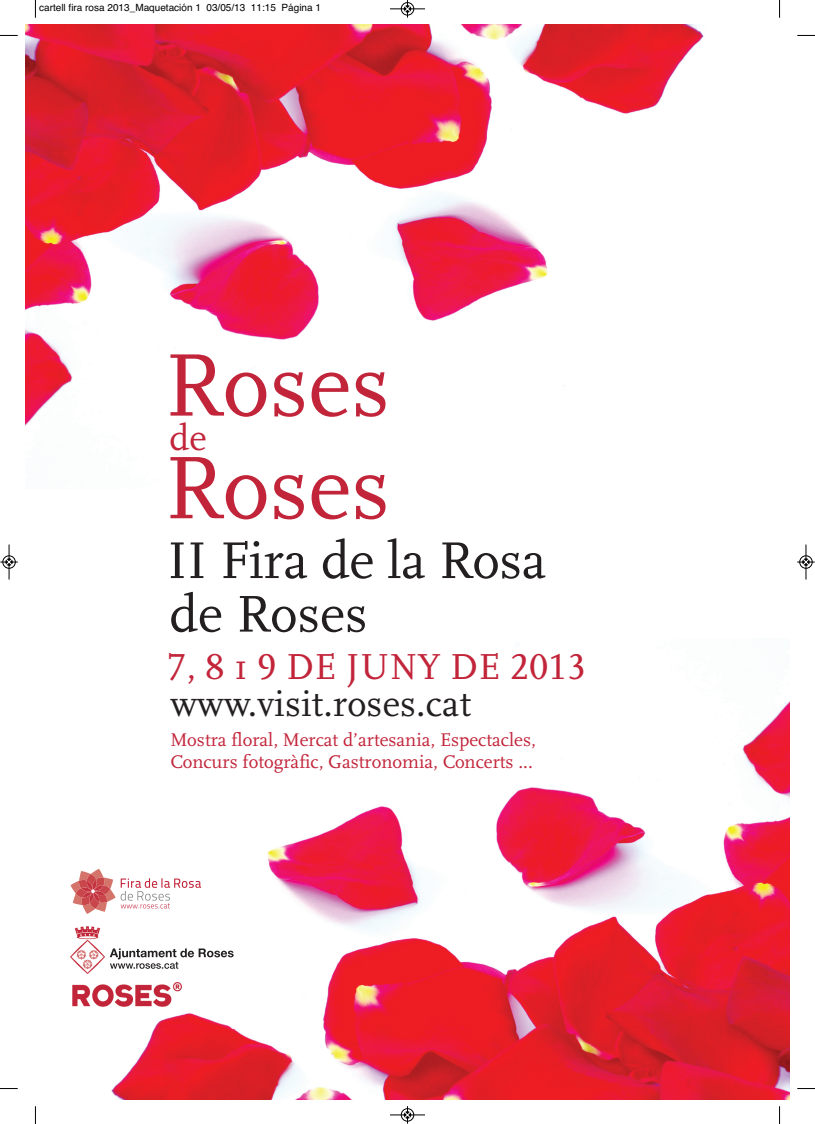
<style>
.page{position:relative;width:815px;height:1124px;background:#fff}
.page>*{position:absolute;margin:0;border:0;box-sizing:border-box;transform-origin:0 0}
.t1{font:92.62px/102.6px "Scala";color:#c2243a}
.t2{font:53.88px/53.5px "Scala";letter-spacing:-.005em;color:#231f20}
.t3{font:37.75px "Scala";letter-spacing:.005em;color:#231f20}
.t4{font:37.75px "Scala Caps";letter-spacing:.005em;color:#c2243a}
.t5{font:37.5px "Scala";color:#c2243a}
.t6{font:19.12px/22.5px "Scala";color:#c2243a}
.t7{font:10px "Helvetica";color:#000}
</style>
<div class="page">
<img style="left:70px;top:701px;width:720px;height:397px">
<img style="left:26px;top:25px;width:678px;height:400px">
<svg style="left:110px;top:948px;width:124px;height:20px"></svg>
<img style="left:71px;top:926px;width:33px;height:47px">
<svg style="left:70px;top:868px;width:131px;height:45px"></svg>
<img style="left:73px;top:982px;width:108px;height:26px">
<svg style="left:35px;top:0;width:1px;height:18px"></svg>
<svg style="left:0;top:35px;width:18px;height:1px"></svg>
<svg style="left:779px;top:0;width:1px;height:18px"></svg>
<svg style="left:797px;top:35px;width:18px;height:1px"></svg>
<svg style="left:35px;top:1106px;width:1px;height:17px"></svg>
<svg style="left:0;top:1088px;width:18px;height:1px"></svg>
<svg style="left:779px;top:1106px;width:1px;height:17px"></svg>
<svg style="left:797px;top:1088px;width:18px;height:1px"></svg>
<div style="left:401px;top:2px;width:13px;height:14px;border:1px solid #fff;border-radius:50%"></div>
<hr style="left:390px;top:9px;width:35px;height:1px;background:#000">
<div style="left:401px;top:2px;width:13px;height:13px;border:1px solid #000;border-radius:50%"></div>
<svg style="left:404px;top:0;width:7px;height:18px"></svg>
<hr style="left:390px;top:1114px;width:35px;height:1px;background:#000">
<div style="left:401px;top:1108px;width:13px;height:13px;border:1px solid #000;border-radius:50%"></div>
<svg style="left:404px;top:1106px;width:7px;height:17px"></svg>
<div style="left:2px;top:555px;width:14px;height:13px;border:1px solid #fff;border-radius:50%"></div>
<hr style="left:9px;top:544px;width:1px;height:35px;background:#000">
<div style="left:3px;top:555px;width:12px;height:13px;border:1px solid #000;border-radius:50%"></div>
<svg style="left:0;top:558px;width:18px;height:7px"></svg>
<div style="left:799px;top:555px;width:14px;height:13px;border:1px solid #fff;border-radius:50%"></div>
<hr style="left:806px;top:544px;width:1px;height:35px;background:#000">
<div style="left:800px;top:555px;width:12px;height:13px;border:1px solid #000;border-radius:50%"></div>
<svg style="left:797px;top:558px;width:18px;height:7px"></svg>
<p class="t7" style="left:39px;top:2px;width:283px">cartell fira rosa 2013_Maquetación 1 03/05/13 11:15 Página 1</p>
<h1 class="t1" style="left:164px;top:332px;width:227px">Roses<br>Roses</h1>
<h2 class="t2" style="left:167px;top:532px;width:381px">II Fira de la Rosa de Roses</h2>
<h3 class="t4" style="left:167px;top:644px;width:420px">7, 8 i 9 DE JUNY DE 2013</h3>
<h3 class="t3" style="left:171px;top:681px;width:302px">www.visit.roses.cat</h3>
<p class="t6" style="left:170px;top:727px;width:367px">Mostra floral, Mercat d’artesania, Espectacles,<br>Concurs fotogràfic, Gastronomia, Concerts ...</p>
<h3 class="t5" style="left:170px;top:415px;width:39px">de</h3>
</div>
